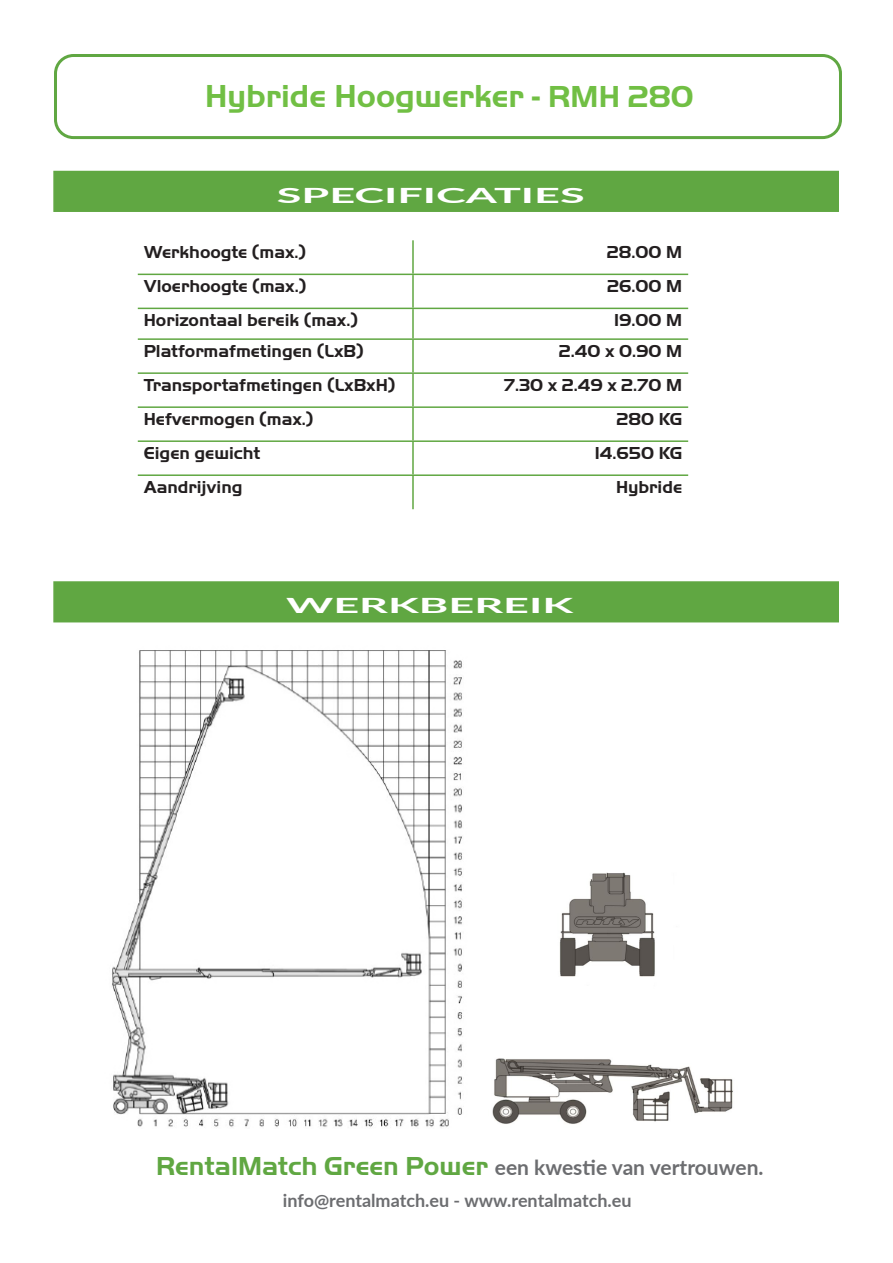
<style>
.page{position:relative;width:893px;height:1263px;background:#fff}
.page>*{position:absolute;margin:0;border:0;box-sizing:border-box;transform-origin:0 0}
.Pull_Text_-_Align_Le{font:700 33px "Handel Got D";color:#71bf44}
.Body_Text_-_Align_Le{font:700 21px "Lato";color:#6c6d70}
.t1{font:700 21px "Lato";color:#fff;scale:2.14 1}
.t2{font:700 18px "Handel Got D";color:#231f20}
.Body_Text_-_Align_Le-2{font:700 18px "Lato";color:#6c6d70}
.s1{font-size:31.5px}
.s2{font-family:"Handel Got D";font-size:27px;color:#60a742}
</style>
<div class="page">
<div style="left:54px;top:54px;width:788px;height:85px;border:3px solid #60a742;border-radius:18px"></div>
<svg style="left:138px;top:273px;width:550px;height:37px"></svg>
<hr style="left:412px;top:240px;width:2px;height:34px;background:#60a742">
<hr style="left:138px;top:274px;width:275px;height:1px;background:#60a742">
<hr style="left:413px;top:274px;width:275px;height:1px;background:#60a742">
<hr style="left:412px;top:275px;width:2px;height:33px;background:#60a742">
<hr style="left:138px;top:308px;width:275px;height:1px;background:#60a742">
<hr style="left:413px;top:308px;width:275px;height:1px;background:#60a742">
<hr style="left:412px;top:309px;width:2px;height:29px;background:#60a742">
<hr style="left:138px;top:338px;width:275px;height:2px;background:#60a742">
<hr style="left:413px;top:338px;width:275px;height:2px;background:#60a742">
<hr style="left:412px;top:340px;width:2px;height:32px;background:#60a742">
<hr style="left:138px;top:372px;width:275px;height:2px;background:#60a742">
<hr style="left:413px;top:372px;width:275px;height:2px;background:#60a742">
<hr style="left:412px;top:374px;width:2px;height:32px;background:#60a742">
<hr style="left:138px;top:406px;width:275px;height:2px;background:#60a742">
<hr style="left:413px;top:406px;width:275px;height:2px;background:#60a742">
<hr style="left:412px;top:408px;width:2px;height:32px;background:#60a742">
<hr style="left:138px;top:440px;width:275px;height:2px;background:#60a742">
<hr style="left:413px;top:440px;width:275px;height:2px;background:#60a742">
<hr style="left:412px;top:442px;width:2px;height:32px;background:#60a742">
<hr style="left:138px;top:474px;width:275px;height:2px;background:#60a742">
<hr style="left:413px;top:474px;width:275px;height:2px;background:#60a742">
<hr style="left:412px;top:476px;width:2px;height:33px;background:#60a742">
<div style="left:53px;top:581px;width:786px;height:41px;background:#60a742;border:2px solid #60a742"></div>
<div style="left:53px;top:171px;width:786px;height:41px;background:#60a742"></div>
<img style="left:112px;top:650px;width:350px;height:478px">
<img style="left:492px;top:872px;width:241px;height:252px">
<p class="Pull_Text_-_Align_Le" style="left:205px;top:77px;width:490px">Hybride Hoogwerker - <span class="s1">RMH 280</span></p>
<p class="t1" style="left:277px;top:179px;width:145px">SPECIFICATIES</p>
<p class="t2" style="left:144px;top:242px;width:164px">Werkhoogte (max.)</p>
<p class="t2" style="left:607px;top:242px;width:77px">28.00 M</p>
<p class="t2" style="left:144px;top:276px;width:164px">Vloerhoogte (max.)</p>
<p class="t2" style="left:607px;top:276px;width:76px">26.00 M</p>
<p class="t2" style="left:144px;top:310px;width:216px">Horizontaal bereik (max.)</p>
<p class="t2" style="left:614px;top:310px;width:70px">19.00 M</p>
<p class="t2" style="left:144px;top:341px;width:221px">Platformafmetingen (LxB)</p>
<p class="t2" style="left:559px;top:341px;width:125px">2.40 x 0.90 M</p>
<p class="t2" style="left:144px;top:375px;width:253px">Transportafmetingen (LxBxH)</p>
<p class="t2" style="left:504px;top:375px;width:180px">7.30 x 2.49 x 2.70 M</p>
<p class="t2" style="left:144px;top:409px;width:171px">Hefvermogen (max.)</p>
<p class="t2" style="left:616px;top:409px;width:67px">280 KG</p>
<p class="t2" style="left:144px;top:443px;width:118px">Eigen gewicht</p>
<p class="t2" style="left:595px;top:443px;width:89px">14.650 KG</p>
<p class="t2" style="left:144px;top:477px;width:100px">Aandrijving</p>
<p class="t2" style="left:616px;top:477px;width:68px">Hybride</p>
<p class="t1" style="left:286px;top:590px;width:136px">WERKBEREIK</p>
<p class="Body_Text_-_Align_Le" style="left:156px;top:1152px;width:609px"><span class="s2">RentalMatch Green Power</span> een kwestie van vertrouwen.</p>
<p class="Body_Text_-_Align_Le-2" style="left:283px;top:1187px;width:350px">info@rentalmatch.eu - www.rentalmatch.eu</p>
</div>
